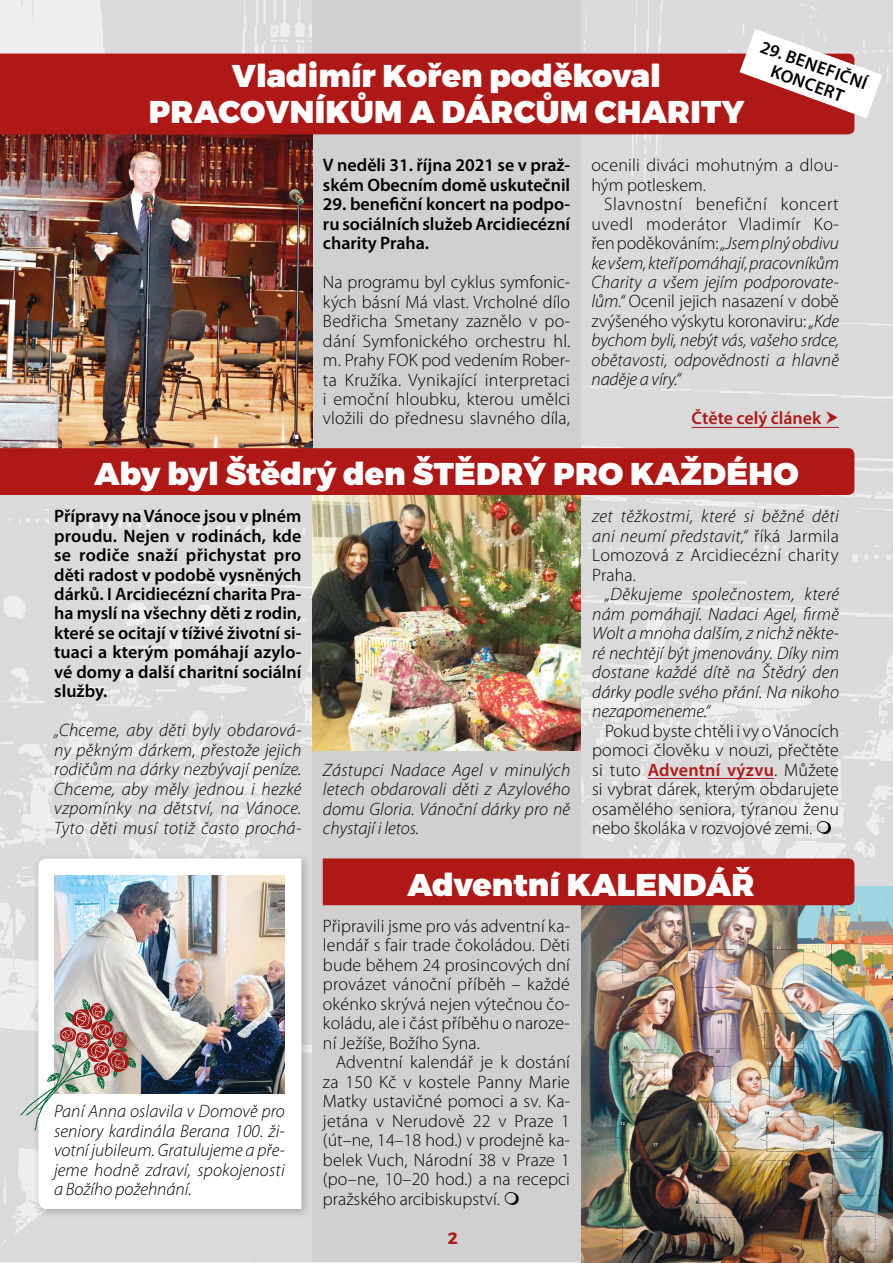
<style>
.page{position:relative;width:893px;height:1263px;background:#fff}
.page>*{position:absolute;margin:0;border:0;box-sizing:border-box;transform-origin:0 0}
.t1{font:900 31.5px/36px "Montserrat";letter-spacing:.01em;color:#fff;text-align:center}
.t2{font:italic 300 18px/19.5px "Myriad Pro";letter-spacing:.005em;color:#000;text-align:justify}
.t3{font:300 18px/19.5px "Myriad Pro";letter-spacing:.005em;color:#000;text-align:justify}
.t4{font:600 18px/19.5px "Myriad Pro";color:#000}
.t5{font:600 18px "Myriad Pro";color:#ae1917}
.t6{font:700 16.5px "Montserrat";color:#ae1917}
.s1{font-style:normal}
.s2{font-weight:600;color:#ae1917}
</style>
<div class="page">
<img style="left:0;top:0;width:893px;height:1263px">
<div style="left:312px;top:0;width:269px;height:1262px;background:#d0d0d0"></div>
<img style="left:312px;top:495px;width:269px;height:256px">
<img style="left:0;top:134px;width:312px;height:314px">
<hr style="left:648px;top:778px;width:126px;height:1px;background:#ae1917">
<div style="left:0;top:54px;width:854px;height:80px;background:#ae1917"></div>
<div style="left:32px;top:852px;width:280px;height:367px;background:#000;opacity:.25"></div>
<svg style="left:38px;top:858px;width:263px;height:351px"></svg>
<hr style="left:692px;top:427px;width:129px;height:1px;background:#ae1917">
<img style="left:54px;top:875px;width:231px;height:219px">
<svg style="left:20px;top:999px;width:116px;height:132px"></svg>
<div style="left:0;top:448px;width:854px;height:47px;background:#ae1917"></div>
<img style="left:581px;top:886px;width:312px;height:377px">
<div style="left:323px;top:858px;width:531px;height:47px;background:#ae1917"></div>
<svg style="left:817px;top:821px;width:14px;height:13px"></svg>
<svg style="left:821px;top:411px;width:18px;height:17px"></svg>
<svg style="left:739px;top:29px;width:143px;height:89px"></svg>
<h1 class="t1" style="left:149px;top:59px;width:597px">VLADIMÍR KOŘEN PODĚKOVAL<br>PRACOVNÍKŮM A DÁRCŮM CHARITY</h1>
<p class="t4" style="left:781px;top:42px;width:96px;text-indent:-18px;rotate:20deg">29. benefičn í konc</p>
<p class="t4" style="left:323px;top:155px;width:249px">V neděli 31. října 2021 se v praž&shy;ském Obecním domě uskutečnil</p>
<p class="t4" style="left:323px;top:194px;width:249px;text-align:justify">29. benefiční koncert na podpo&shy;ru sociálních služeb Arcidiecézní charity Praha.</p>
<p class="t3" style="left:323px;top:272px;width:249px">Na programu byl cyklus symfonic&shy;kých básní Má vlast. Vrcholné dílo Bedřicha Smetany zaznělo v po&shy;dání Symfonického orchestru hl. m. Prahy FOK pod vedením Rober&shy;ta Kružíka. Vynikající interpretaci i emoční hloubku, kterou umělci vložili do přednesu slavného díla,</p>
<p class="t3" style="left:591px;top:155px;width:249px">ocenili diváci mohutným a dlou&shy;hým potleskem.</p>
<p class="t2" style="left:591px;top:194px;width:249px;text-indent:13px"><span class="s1">Slavnostní benefiční koncert uvedl moderátor Vladimír Ko&shy;řen poděkováním:</span>„Jsem plný obdivu ke všem, kteří pomáhají, pracovníkům Charity a všem jejím podporovate&shy;lům.“ <span class="s1">Ocenil jejich nasazení v době zvýšeného výskytu koronaviru:</span> „Kde bychom byli, nebýt vás, vašeho srdce, obětavosti, odpovědnosti a hlavně naděje a víry.“</p>
<p class="t5" style="left:692px;top:407px;width:131px">Čtěte celý článek</p>
<h1 class="t1" style="left:94px;top:456px;width:706px">ABY BYL ŠTĚDRÝ DEN ŠTĚDRÝ PRO KAŽDÉHO</h1>
<p class="t4" style="left:54px;top:506px;width:249px;text-align:justify">Přípravy na Vánoce jsou v plném proudu. Nejen v rodinách, kde se rodiče snaží přichystat pro děti radost v podobě vysněných dárků. I Arcidiecézní charita Pra&shy;ha myslí na všechny děti z rodin, které se ocitají v tíživé životní si&shy;tuaci a kterým pomáhají azylo&shy;vé domy a další charitní sociální služby.</p>
<p class="t2" style="left:54px;top:721px;width:249px">„Chceme, aby děti byly obdarová&shy;ny pěkným dárkem, přestože jejich rodičům na dárky nezbývají peníze.<br>Chceme, aby měly jednou i hezké vzpomínky na dětství, na Vánoce.<br>Tyto děti musí totiž často prochá-</p>
<p class="t2" style="left:54px;top:1101px;width:232px">Paní Anna oslavila v Domově pro seniory kardinála Berana 100. ži&shy;votní jubileum. Gratulujeme a pře&shy;jeme hodně zdraví, spokojenosti a Božího požehnání.</p>
<p class="t2" style="left:323px;top:760px;width:249px">Zástupci Nadace Agel v minulých letech obdarovali děti z Azylového domu Gloria. Vánoční dárky pro ně chystají i letos.</p>
<p class="t2" style="left:592px;top:506px;width:248px">zet těžkostmi, které si běžné děti ani neumí představit,“ <span class="s1">říká Jarmila Lomozová z Arcidiecézní charity Praha.</span></p>
<p class="t2" style="left:592px;top:584px;width:248px;text-indent:13px">„Děkujeme společnostem, které nám pomáhají. Nadaci Agel, firmě Wolt a mnoha dalším, z nichž někte&shy;ré nechtějí být jmenovány. Díky nim dostane každé dítě na Štědrý den dárky podle svého přání. Na nikoho nezapomeneme.“</p>
<p class="t3" style="left:592px;top:721px;width:248px;text-indent:13px">Pokud byste chtěli i vy o Vánocích pomoci člověku v nouzi, přečtěte si tuto <span class="s2">Adventní výzvu</span>. Můžete si vybrat dárek, kterým obdarujete osamělého seniora, týranou ženu nebo školáka v rozvojové zemi.</p>
<h1 class="t1" style="left:408px;top:868px;width:348px">ADVENTNÍ KALENDÁŘ</h1>
<p class="t3" style="left:323px;top:916px;width:249px">Připravili jsme pro vás adventní ka&shy;lendář s fair trade čokoládou. Děti bude během 24 prosincových dní provázet vánoční příběh – každé okénko skrývá nejen výtečnou čo&shy;koládu, ale i část příběhu o naroze&shy;ní Ježíše, Božího Syna.</p>
<p class="t3" style="left:323px;top:1052px;width:249px;text-indent:13px">Adventní kalendář je k dostání za 150 Kč v kostele Panny Marie Matky ustavičné pomoci a sv. Ka&shy;jetána v Nerudově 22 v Praze 1 (út–ne, 14–18 hod.) v prodejně ka&shy;belek Vuch, Národní 38 v Praze 1 (po–ne, 10–20 hod.) a na recepci pražského arcibiskupství.</p>
<p class="t6" style="left:448px;top:1228px;width:11px">2</p>
</div>
